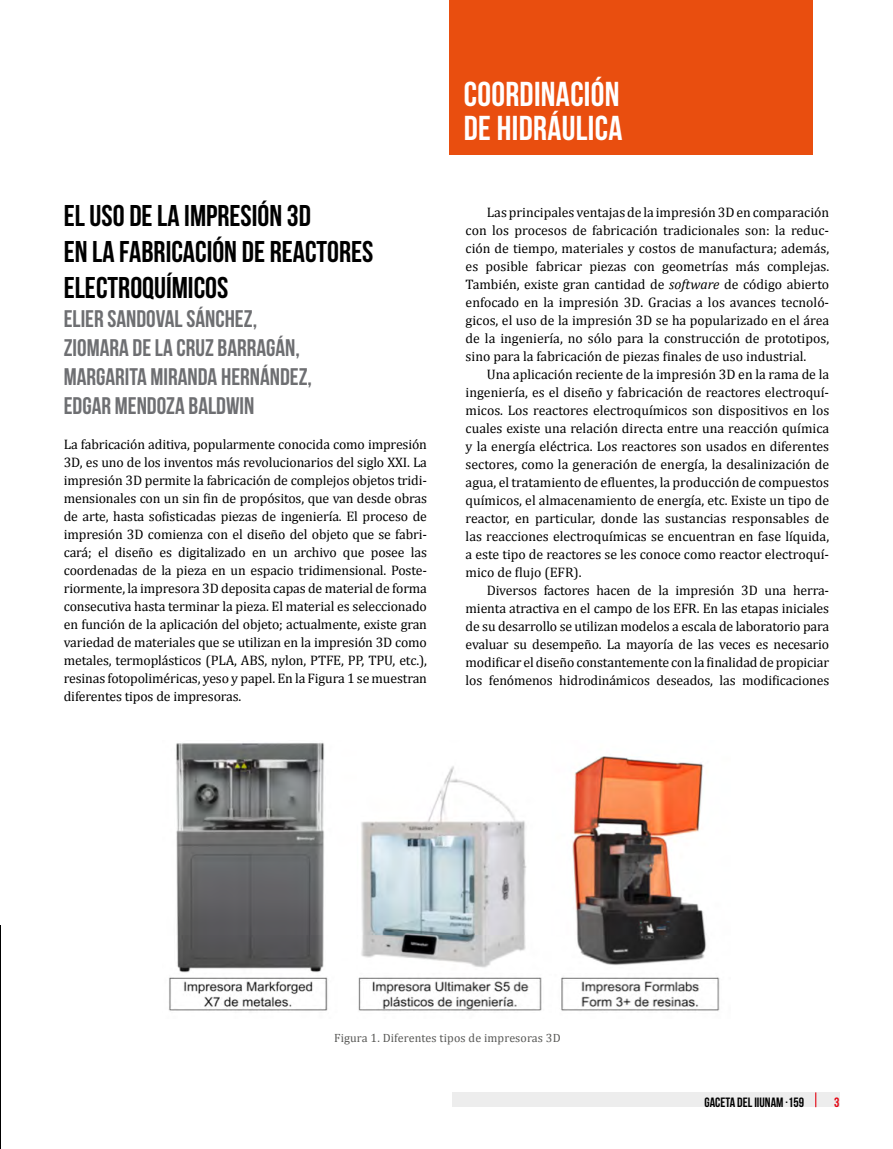
<style>
.page{position:relative;width:893px;height:1149px;background:#fff}
.page>*{position:absolute;margin:0;border:0;box-sizing:border-box;transform-origin:0 0}
.t1{font:700 34.5px/34.5px "Bebas Neue";letter-spacing:.01em;color:#fff}
.t2{font:700 30px/36px "Bebas Neue";color:#000}
.t3{font:700 24px/28.8px "Bebas Neue";color:#6e6f72}
.t4{font:13.8px/18px "Cambria";letter-spacing:-.01em;color:#000;text-align:justify}
.t5{font:700 13.5px "Bebas Neue";color:#000}
.t6{font:700 13.5px "Bebas Neue";color:#e30613}
.t7{font:12px "Cambria";letter-spacing:.01em;color:#585856}
.s1{font-style:italic}
</style>
<div class="page">
<div style="left:452px;top:1092px;width:388px;height:14px;background:#ededed"></div>
<div style="left:450px;top:0;width:363px;height:155px;background:#e94e0f"></div>
<img style="left:168px;top:742px;width:552px;height:269px">
<hr style="left:0;top:924px;width:1px;height:224px;background:#000">
<h2 class="t2" style="left:64px;top:198px;width:311px">EL USO DE LA IMPRESIÓN 3D<br>EN LA FABRICACIÓN DE REACTORES<br>ELECTROQUÍMICOS</h2>
<h3 class="t3" style="left:64px;top:304px;width:250px">ELIER SANDOVAL SÁNCHEZ,<br>ZIOMARA DE LA CRUZ BARRAGÁN,<br>MARGARITA MIRANDA HERNÁNDEZ,<br>EDGAR MENDOZA BALDWIN</h3>
<p class="t4" style="left:64px;top:435px;width:365px">La fabricación aditiva, popularmente conocida como impresión 3D, es uno de los inventos más revolucionarios del siglo XXI. La impresión 3D permite la fabricación de complejos objetos tridi&shy;mensionales con un sin fin de propósitos, que van desde obras de arte, hasta sofisticadas piezas de ingeniería. El proceso de impresión 3D comienza con el diseño del objeto que se fabri&shy;cará; el diseño es digitalizado en un archivo que posee las coordenadas de la pieza en un espacio tridimensional. Poste&shy;riormente, la impresora 3D deposita capas de material de forma consecutiva hasta terminar la pieza. El material es seleccionado en función de la aplicación del objeto; actualmente, existe gran variedad de materiales que se utilizan en la impresión 3D como metales, termoplásticos (PLA, ABS, nylon, PTFE, PP, TPU, etc.), resinas fotopoliméricas, yeso y papel. En la Figura 1 se muestran diferentes tipos de impresoras.</p>
<h1 class="t1" style="left:464px;top:76px;width:160px">COORDINACIÓN<br>DE HIDRÁULICA</h1>
<p class="t4" style="left:466px;top:203px;width:365px;text-indent:21px">Las principales ventajas de la impresión 3D en comparación con los procesos de fabricación tradicionales son: la reduc&shy;ción de tiempo, materiales y costos de manufactura; además, es posible fabricar piezas con geometrías más complejas.<br>También, existe gran cantidad de <span class="s1">software</span> de código abierto enfocado en la impresión 3D. Gracias a los avances tecnoló&shy;gicos, el uso de la impresión 3D se ha popularizado en el área de la ingeniería, no sólo para la construcción de prototipos, sino para la fabricación de piezas finales de uso industrial.</p>
<p class="t4" style="left:466px;top:365px;width:365px;text-indent:21px">Una aplicación reciente de la impresión 3D en la rama de la ingeniería, es el diseño y fabricación de reactores electroquí&shy;micos. Los reactores electroquímicos son dispositivos en los cuales existe una relación directa entre una reacción química y la energía eléctrica. Los reactores son usados en diferentes sectores, como la generación de energía, la desalinización de agua, el tratamiento de efluentes, la producción de compuestos químicos, el almacenamiento de energía, etc. Existe un tipo de reactor, en particular, donde las sustancias responsables de las reacciones electroquímicas se encuentran en fase líquida, a este tipo de reactores se les conoce como reactor electroquí&shy;mico de flujo (EFR).</p>
<p class="t4" style="left:466px;top:581px;width:365px;text-indent:21px">Diversos factores hacen de la impresión 3D una herra&shy;mienta atractiva en el campo de los EFR. En las etapas iniciales de su desarrollo se utilizan modelos a escala de laboratorio para evaluar su desempeño. La mayoría de las veces es necesario modificar el diseño constantemente con la finalidad de propiciar los fenómenos hidrodinámicos deseados, las modificaciones</p>
<p class="t7" style="left:334px;top:1030px;width:228px">Figura 1. Diferentes tipos de impresoras 3D</p>
<p class="t5" style="left:704px;top:1094px;width:101px">GACETA DEL IIUNAM ·159</p>
<p class="t6" style="left:834px;top:1094px;width:7px">3</p>
</div>
